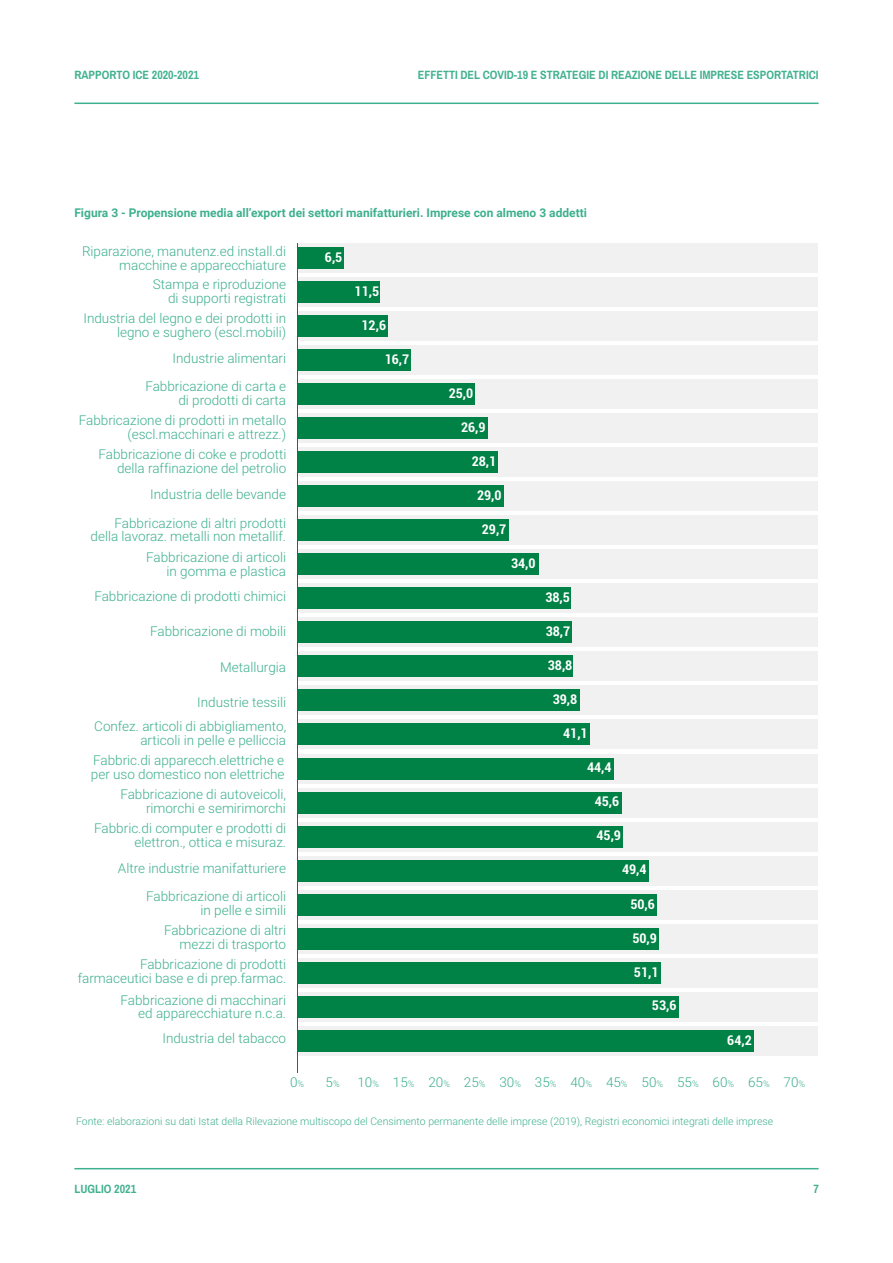
<style>
.page{position:relative;width:893px;height:1263px;background:#fff}
.page>*{position:absolute;margin:0;border:0;box-sizing:border-box;transform-origin:0 0}
.t1{font:300 13.5px/13.5px "Roboto";color:#3eb08e;text-align:right}
.t2{font:700 condensed 13.5px "Roboto";color:#fff}
.t3{font:700 12px "Archivo Narrow";color:#42b190}
.t4{font:700 12px "Roboto";color:#3eb08e}
.t5{font:300 10.5px "Roboto";color:#3eb08e}
.s1{font-size:9px}
</style>
<div class="page">
<hr style="left:74px;top:103px;width:745px;height:1px;background:#3eb08e">
<hr style="left:74px;top:1168px;width:745px;height:1px;background:#3eb08e">
<div style="left:297px;top:243px;width:520px;height:30px;background:#f1f1f2"></div>
<div style="left:297px;top:277px;width:520px;height:30px;background:#f1f1f2"></div>
<div style="left:297px;top:311px;width:520px;height:30px;background:#f1f1f2"></div>
<div style="left:297px;top:345px;width:520px;height:30px;background:#f1f1f2"></div>
<div style="left:297px;top:379px;width:520px;height:30px;background:#f1f1f2"></div>
<div style="left:297px;top:413px;width:520px;height:30px;background:#f1f1f2"></div>
<div style="left:297px;top:447px;width:520px;height:30px;background:#f1f1f2"></div>
<div style="left:297px;top:481px;width:520px;height:30px;background:#f1f1f2"></div>
<div style="left:297px;top:515px;width:520px;height:30px;background:#f1f1f2"></div>
<div style="left:297px;top:549px;width:520px;height:30px;background:#f1f1f2"></div>
<div style="left:297px;top:583px;width:520px;height:30px;background:#f1f1f2"></div>
<div style="left:297px;top:617px;width:520px;height:30px;background:#f1f1f2"></div>
<div style="left:297px;top:651px;width:520px;height:30px;background:#f1f1f2"></div>
<div style="left:297px;top:685px;width:520px;height:30px;background:#f1f1f2"></div>
<div style="left:297px;top:720px;width:520px;height:29px;background:#f1f1f2"></div>
<div style="left:297px;top:754px;width:520px;height:29px;background:#f1f1f2"></div>
<div style="left:297px;top:788px;width:520px;height:29px;background:#f1f1f2"></div>
<div style="left:297px;top:822px;width:520px;height:29px;background:#f1f1f2"></div>
<div style="left:297px;top:856px;width:520px;height:29px;background:#f1f1f2"></div>
<div style="left:297px;top:890px;width:520px;height:29px;background:#f1f1f2"></div>
<div style="left:297px;top:924px;width:520px;height:29px;background:#f1f1f2"></div>
<div style="left:297px;top:958px;width:520px;height:29px;background:#f1f1f2"></div>
<div style="left:297px;top:992px;width:520px;height:29px;background:#f1f1f2"></div>
<div style="left:297px;top:1026px;width:520px;height:29px;background:#f1f1f2"></div>
<div style="left:297px;top:384px;width:177px;height:21px;background:#008145"></div>
<div style="left:297px;top:350px;width:114px;height:21px;background:#008145"></div>
<div style="left:297px;top:316px;width:90px;height:21px;background:#008145"></div>
<div style="left:297px;top:282px;width:83px;height:21px;background:#008145"></div>
<div style="left:297px;top:248px;width:47px;height:21px;background:#008145"></div>
<div style="left:297px;top:418px;width:191px;height:21px;background:#008145"></div>
<div style="left:297px;top:452px;width:200px;height:21px;background:#008145"></div>
<div style="left:297px;top:486px;width:206px;height:21px;background:#008145"></div>
<div style="left:297px;top:520px;width:211px;height:21px;background:#008145"></div>
<div style="left:297px;top:554px;width:242px;height:21px;background:#008145"></div>
<div style="left:297px;top:588px;width:274px;height:21px;background:#008145"></div>
<div style="left:297px;top:622px;width:275px;height:21px;background:#008145"></div>
<div style="left:297px;top:656px;width:276px;height:21px;background:#008145"></div>
<div style="left:297px;top:690px;width:282px;height:21px;background:#008145"></div>
<div style="left:297px;top:724px;width:293px;height:21px;background:#008145"></div>
<div style="left:297px;top:758px;width:316px;height:21px;background:#008145"></div>
<div style="left:297px;top:792px;width:324px;height:21px;background:#008145"></div>
<div style="left:297px;top:826px;width:326px;height:21px;background:#008145"></div>
<div style="left:297px;top:860px;width:351px;height:21px;background:#008145"></div>
<div style="left:297px;top:894px;width:360px;height:21px;background:#008145"></div>
<div style="left:297px;top:928px;width:362px;height:21px;background:#008145"></div>
<div style="left:297px;top:962px;width:363px;height:21px;background:#008145"></div>
<div style="left:297px;top:996px;width:381px;height:21px;background:#008145"></div>
<div style="left:297px;top:1030px;width:457px;height:21px;background:#008145"></div>
<hr style="left:297px;top:243px;width:1px;height:830px;background:#505353">
<p class="t3" style="left:74px;top:68px;width:126px">RAPPORTO ICE 2020-2021</p>
<p class="t3" style="left:418px;top:68px;width:402px">EFFETTI DEL COVID-19 E STRATEGIE DI REAZIONE DELLE IMPRESE ESPORTATRICI</p>
<p class="t4" style="left:74px;top:205px;width:514px">Figura 3 - Propensione media all’export dei settori manifatturieri. Imprese con almeno 3 addetti</p>
<p class="t2" style="left:325px;top:248px;width:19px">6,5</p>
<p class="t1" style="left:82px;top:244px;width:206px">Riparazione, manutenz.ed install.di macchine e apparecchiature</p>
<p class="t1" style="left:153px;top:277px;width:135px">Stampa e riproduzione di supporti registrati</p>
<p class="t1" style="left:83px;top:311px;width:204px">Industria del legno e dei prodotti in legno e sughero (escl.mobili)</p>
<p class="t1" style="left:145px;top:343px;width:142px;line-height:28.3px">Industrie alimentari<br>Fabbricazione di carta e</p>
<p class="t1" style="left:79px;top:389px;width:209px;line-height:20.5px">di prodotti di carta<br>Fabbricazione di prodotti in metallo</p>
<p class="t1" style="left:98px;top:423px;width:189px;line-height:20.5px">(escl.macchinari e attrezz.)<br>Fabbricazione di coke e prodotti</p>
<p class="t1" style="left:117px;top:454px;width:171px;line-height:26.2px">della raffinazione del petrolio<br>Industria delle bevande</p>
<p class="t1" style="left:91px;top:516px;width:197px">Fabbricazione di altri prodotti della lavoraz. metalli non metallif.</p>
<p class="t1" style="left:146px;top:550px;width:141px">Fabbricazione di articoli in gomma e plastica</p>
<p class="t1" style="left:94px;top:589px;width:193px">Fabbricazione di prodotti chimici</p>
<p class="t1" style="left:150px;top:624px;width:137px">Fabbricazione di mobili</p>
<p class="t1" style="left:220px;top:660px;width:67px">Metallurgia</p>
<p class="t1" style="left:94px;top:690px;width:194px;line-height:24.2px">Industrie tessili<br>Confez. articoli di abbigliamento,</p>
<p class="t1" style="left:93px;top:729px;width:194px;line-height:20.5px">articoli in pelle e pelliccia<br>Fabbric.di apparecch.elettriche e</p>
<p class="t1" style="left:91px;top:763px;width:197px;line-height:20.2px">per uso domestico non elettriche<br>Fabbricazione di autoveicoli,</p>
<p class="t1" style="left:94px;top:797px;width:194px;line-height:20.7px">rimorchi e semirimorchi<br>Fabbric.di computer e prodotti di</p>
<p class="t1" style="left:118px;top:828px;width:170px;line-height:26.2px">elettron., ottica e misuraz.<br>Altre industrie manifatturiere</p>
<p class="t1" style="left:146px;top:889px;width:141px">Fabbricazione di articoli in pelle e simili</p>
<p class="t1" style="left:164px;top:923px;width:124px">Fabbricazione di altri mezzi di trasporto</p>
<p class="t1" style="left:78px;top:957px;width:210px">Fabbricazione di prodotti farmaceutici base e di prep.farmac.</p>
<p class="t1" style="left:120px;top:993px;width:167px">Fabbricazione di macchinari ed apparecchiature n.c.a.</p>
<p class="t1" style="left:162px;top:1031px;width:125px">Industria del tabacco</p>
<p class="t2" style="left:355px;top:282px;width:26px">11,5</p>
<p class="t2" style="left:362px;top:316px;width:26px">12,6</p>
<p class="t2" style="left:385px;top:350px;width:26px">16,7</p>
<p class="t2" style="left:449px;top:384px;width:26px">25,0</p>
<p class="t2" style="left:461px;top:418px;width:26px">26,9</p>
<p class="t2" style="left:472px;top:452px;width:26px">28,1</p>
<p class="t2" style="left:477px;top:486px;width:26px">29,0</p>
<p class="t2" style="left:482px;top:520px;width:26px">29,7</p>
<p class="t2" style="left:511px;top:554px;width:26px">34,0</p>
<p class="t2" style="left:545px;top:588px;width:26px">38,5</p>
<p class="t2" style="left:546px;top:622px;width:26px">38,7</p>
<p class="t2" style="left:548px;top:656px;width:26px">38,8</p>
<p class="t2" style="left:553px;top:690px;width:26px">39,8</p>
<p class="t2" style="left:563px;top:724px;width:26px">41,1</p>
<p class="t2" style="left:587px;top:758px;width:26px">44,4</p>
<p class="t2" style="left:595px;top:792px;width:26px">45,6</p>
<p class="t2" style="left:596px;top:826px;width:26px">45,9</p>
<p class="t2" style="left:622px;top:860px;width:26px">49,4</p>
<p class="t2" style="left:630px;top:894px;width:26px">50,6</p>
<p class="t2" style="left:632px;top:928px;width:26px">50,9</p>
<p class="t2" style="left:634px;top:962px;width:26px">51,1</p>
<p class="t2" style="left:652px;top:996px;width:26px">53,6</p>
<p class="t2" style="left:727px;top:1030px;width:26px">64,2</p>
<p class="t1" style="left:290px;top:1075px;width:16px">0<span class="s1">%</span></p>
<p class="t1" style="left:326px;top:1075px;width:16px">5<span class="s1">%</span></p>
<p class="t1" style="left:357px;top:1075px;width:449px">10<span class="s1">%</span> 15<span class="s1">%</span> 20<span class="s1">%</span> 25<span class="s1">%</span> 30<span class="s1">%</span> 35<span class="s1">%</span> 40<span class="s1">%</span> 45<span class="s1">%</span> 50<span class="s1">%</span> 55<span class="s1">%</span> 60<span class="s1">%</span> 65<span class="s1">%</span> 70<span class="s1">%</span></p>
<p class="t5" style="left:76px;top:1114px;width:699px">Fonte: elaborazioni su dati Istat della Rilevazione multiscopo del Censimento permanente delle imprese (2019), Registri economici integrati delle imprese</p>
<p class="t3" style="left:74px;top:1181px;width:63px">LUGLIO 2021</p>
<p class="t3" style="left:813px;top:1181px;width:7px">7</p>
</div>
